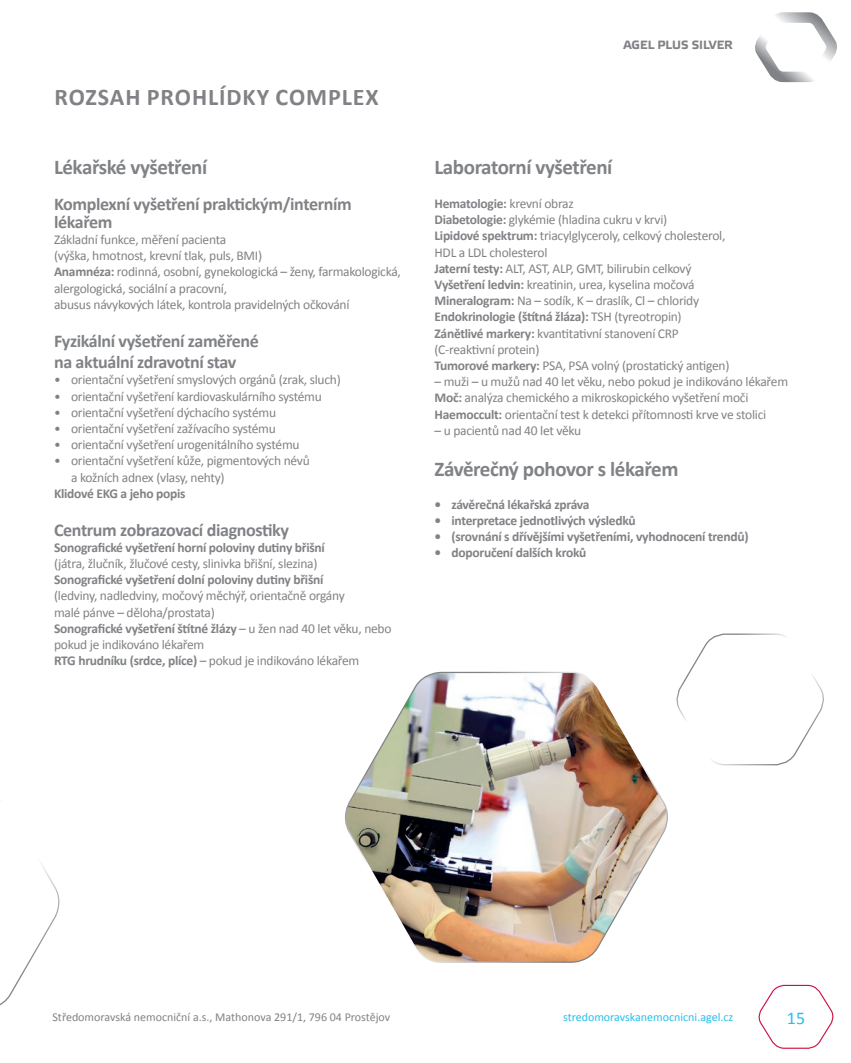
<style>
.page{position:relative;width:851px;height:1063px;background:#fff}
.page>*{position:absolute;margin:0;border:0;box-sizing:border-box;transform-origin:0 0}
.t1{font:700 24px "Calibri";letter-spacing:.04em;color:#808285}
.t2{font:700 21px "Calibri";letter-spacing:-.02em;color:#808285}
.t3{font:700 18px/18px "Calibri";letter-spacing:-.02em;color:#808285}
.t4{font:18px "Calibri";color:#26bff0}
.t5{font:13.5px/16.2px "Calibri";letter-spacing:-.02em;color:#808285}
.t6{font:700 13.5px "Calibri";letter-spacing:-.02em;color:#808285}
.t7{font:12px "Calibri";color:#808285}
.t8{font:12px "Calibri";color:#26bff0}
.t9{font:700 12px "Etelka Text Pro";color:#808285}
.s1{font-weight:700}
.s2{font-weight:400}
</style>
<div class="page">
<svg style="left:758px;top:984px;width:76px;height:65px"></svg>
<svg style="left:755px;top:12px;width:82px;height:71px"></svg>
<img style="left:344px;top:671px;width:324px;height:292px">
<svg style="left:0;top:863px;width:60px;height:143px"></svg>
<svg style="left:676px;top:633px;width:148px;height:133px"></svg>
<p class="t1" style="left:54px;top:80px;width:326px">ROZSAH PROHLÍDKY COMPLEX</p>
<p class="t2" style="left:54px;top:152px;width:155px">Lékařské vyšetření</p>
<p class="t3" style="left:54px;top:194px;width:299px">Komplexní vyšetření praktickým/interním lékařem</p>
<p class="t5" style="left:54px;top:231px;width:209px">Základní funkce, měření pacienta (výška, hmotnost, krevní tlak, puls, BMI)</p>
<p class="t5" style="left:54px;top:263px;width:348px"><span class="s1">Anamnéza:</span> rodinná, osobní, gynekologická – ženy, farmakologická, alergologická, sociální a pracovní,<br>abusus návykových látek, kontrola pravidelných očkování</p>
<p class="t3" style="left:54px;top:329px;width:206px;line-height:21.6px">Fyzikální vyšetření zaměřené na aktuální zdravotní stav</p>
<p class="t5" style="left:54px;top:371px;width:288px">• orientační vyšetření smyslových orgánů (zrak, sluch)</p>
<p class="t5" style="left:54px;top:388px;width:269px">• orientační vyšetření kardiovaskulárního systému</p>
<p class="t5" style="left:54px;top:404px;width:223px">• orientační vyšetření dýchacího systému</p>
<p class="t5" style="left:54px;top:420px;width:223px">• orientační vyšetření zažívacího systému</p>
<p class="t5" style="left:54px;top:436px;width:247px">• orientační vyšetření urogenitálního systému</p>
<p class="t5" style="left:71px;top:452px;width:240px;text-indent:-17px">• orientační vyšetření kůže, pigmentových névů a kožních adnex (vlasy, nehty)</p>
<p class="t6" style="left:54px;top:484px;width:133px">Klidové EKG a jeho popis</p>
<p class="t3" style="left:54px;top:520px;width:236px">Centrum zobrazovací diagnostiky</p>
<p class="t6" style="left:54px;top:538px;width:272px">Sonografické vyšetření horní poloviny dutiny břišní</p>
<p class="t5" style="left:54px;top:555px;width:265px">(játra, žlučník, žlučové cesty, slinivka břišní, slezina)</p>
<p class="t6" style="left:54px;top:570px;width:271px">Sonografické vyšetření dolní poloviny dutiny břišní</p>
<p class="t5" style="left:54px;top:587px;width:292px">(ledviny, nadledviny, močový měchýř, orientačně orgány malé pánve – děloha/prostata)</p>
<p class="t5" style="left:54px;top:620px;width:339px"><span class="s1">Sonografické vyšetření štítné žlázy</span> – u žen nad 40 let věku, nebo pokud je indikováno lékařem</p>
<p class="t5" style="left:54px;top:652px;width:307px"><span class="s1">RTG hrudníku (srdce, plíce)</span> – pokud je indikováno lékařem</p>
<p class="t9" style="left:623px;top:38px;width:111px">AGEL PLUS SILVER</p>
<p class="t2" style="left:434px;top:152px;width:179px">Laboratorní vyšetření</p>
<p class="t6" style="left:434px;top:194px;width:141px">Hematologie: <span class="s2">krevní obraz</span></p>
<p class="t5" style="left:434px;top:211px;width:234px"><span class="s1">Diabetologie:</span> glykémie (hladina cukru v krvi)</p>
<p class="t5" style="left:434px;top:227px;width:292px"><span class="s1">Lipidové spektrum:</span> triacylglyceroly, celkový cholesterol,<br>HDL a LDL cholesterol</p>
<p class="t5" style="left:434px;top:260px;width:258px"><span class="s1">Jaterní testy:</span> ALT, AST, ALP, GMT, bilirubin celkový</p>
<p class="t5" style="left:434px;top:276px;width:262px"><span class="s1">Vyšetření ledvin:</span> kreatinin, urea, kyselina močová</p>
<p class="t5" style="left:434px;top:292px;width:266px"><span class="s1">Mineralogram:</span> Na – sodík, K – draslík, Cl – chloridy</p>
<p class="t6" style="left:434px;top:307px;width:249px">Endokrinologie (štítná žláza): <span class="s2">TSH (tyreotropin)</span></p>
<p class="t5" style="left:434px;top:325px;width:246px"><span class="s1">Zánětlivé markery:</span> kvantitativní stanovení CRP (C-reaktivní protein)</p>
<p class="t5" style="left:434px;top:357px;width:296px"><span class="s1">Tumorové markery:</span> PSA, PSA volný (prostatický antigen)</p>
<p class="t5" style="left:434px;top:373px;width:355px">– muži – u mužů nad 40 let věku, nebo pokud je indikováno lékařem</p>
<p class="t5" style="left:434px;top:389px;width:315px"><span class="s1">Moč:</span> analýza chemického a mikroskopického vyšetření moči</p>
<p class="t5" style="left:434px;top:406px;width:333px"><span class="s1">Haemoccult:</span> orientační test k detekci přítomnosti krve ve stolici</p>
<p class="t5" style="left:434px;top:422px;width:148px">– u pacientů nad 40 let věku</p>
<p class="t2" style="left:434px;top:454px;width:245px">Závěrečný pohovor s lékařem</p>
<p class="t6" style="left:434px;top:495px;width:156px">• závěrečná lékařská zpráva</p>
<p class="t6" style="left:434px;top:511px;width:203px">• interpretace jednotlivých výsledků</p>
<p class="t6" style="left:434px;top:527px;width:315px">• (srovnání s dřívějšími vyšetřeními, vyhodnocení trendů)</p>
<p class="t6" style="left:434px;top:543px;width:153px">• doporučení dalších kroků</p>
<p class="t7" style="left:52px;top:1009px;width:339px">Středomoravská nemocniční a.s., Mathonova 291/1, 796 04 Prostějov</p>
<p class="t8" style="left:563px;top:1009px;width:172px">stredomoravskanemocnicni.agel.cz</p>
<h3 class="t4" style="left:786px;top:1005px;width:20px">15</h3>
</div>
